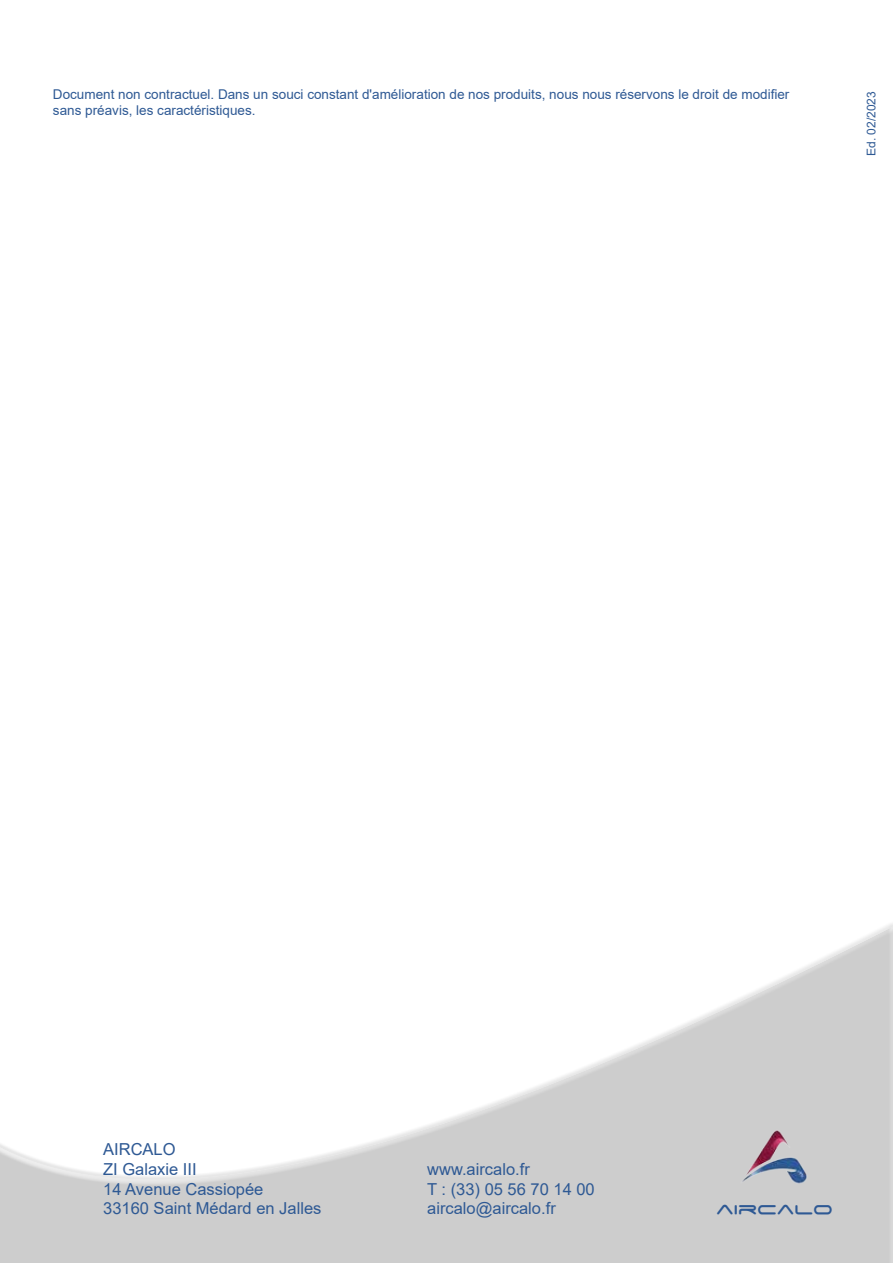
<style>
.page{position:relative;width:893px;height:1263px;background:#fff}
.page>*{position:absolute;margin:0;border:0;box-sizing:border-box;transform-origin:0 0}
.t1{font:21.45px "Space Age";color:#2e5994}
.t2{font:16.5px/19.8px "Arial";color:#2e5994}
.t3{font:13.5px/16.2px "Arial";color:#2e5994}
.t4{font:12px "Arial";color:#2e5994}
</style>
<div class="page">
<div style="left:0;top:920px;width:893px;height:343px;background:#fff;opacity:.75"></div>
<div style="left:0;top:1095px;width:893px;height:168px;background:#000;opacity:.5"></div>
<img style="left:736px;top:1124px;width:77px;height:64px">
<p class="t3" style="left:53px;top:86px;width:738px">Document non contractuel. Dans un souci constant d'amélioration de nos produits, nous nous réservons le droit de modifier sans préavis, les caractéristiques.</p>
<p class="t4" style="left:863px;top:156px;width:66px;rotate:-90deg">Ed. 02/2023</p>
<p class="t2" style="left:103px;top:1139px;width:95px">AIRCALO<br>ZI Galaxie III</p>
<p class="t2" style="left:427px;top:1159px;width:104px">www.aircalo.fr</p>
<p class="t2" style="left:103px;top:1179px;width:162px">14 Avenue Cassiopée</p>
<p class="t2" style="left:427px;top:1179px;width:169px">T : (33) 05 56 70 14 00</p>
<p class="t2" style="left:103px;top:1198px;width:220px">33160 Saint Médard en Jalles</p>
<p class="t2" style="left:427px;top:1198px;width:130px">aircalo@aircalo.fr</p>
<h1 class="t1" style="left:716px;top:1200px;width:118px">aircalo</h1>
</div>
